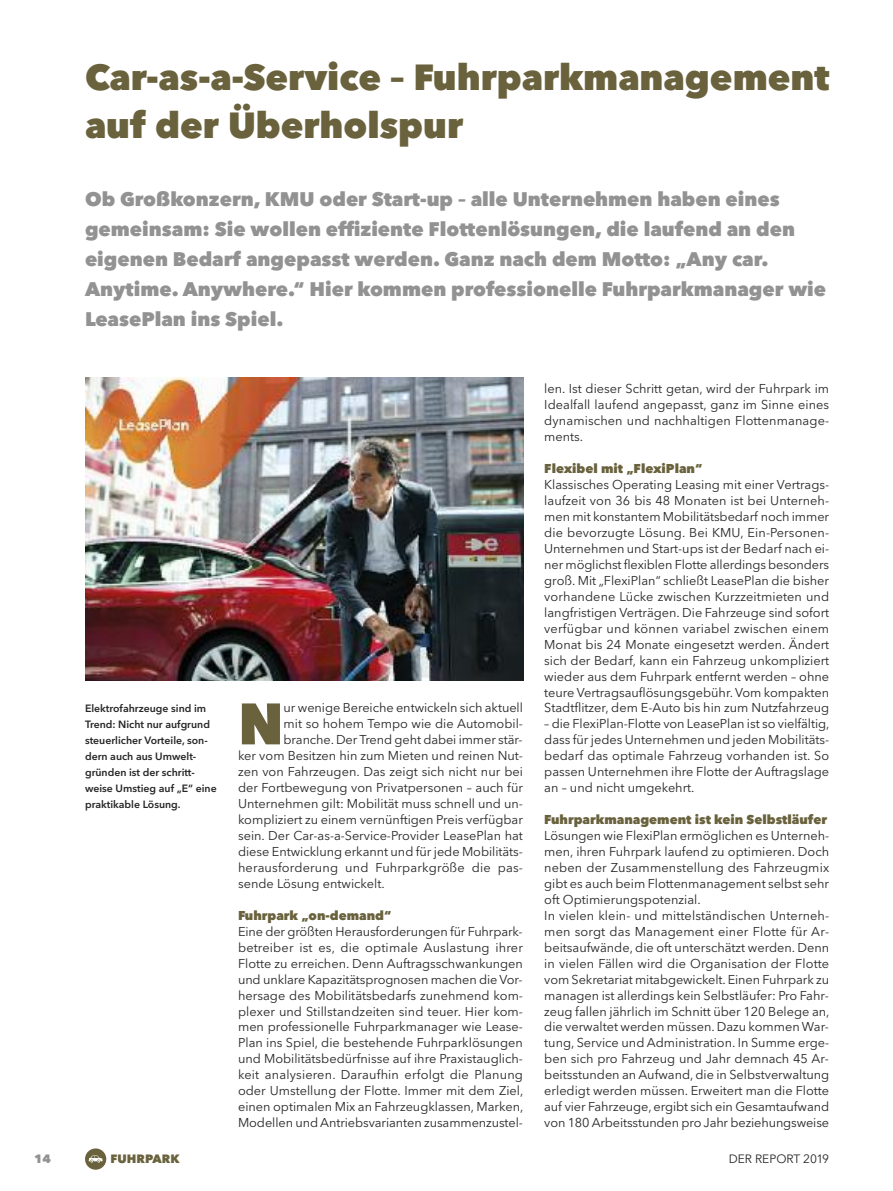
<style>
.page{position:relative;width:893px;height:1191px;background:#fff}
.page>*{position:absolute;margin:0;border:0;box-sizing:border-box;transform-origin:0 0}
.t1{font:800 57.75px "Avenir Next";color:#69623d}
.t2{font:800 36px/47.8px "Avenir Next";color:#69623d}
.t3{font:800 19.5px/30px "Avenir Next";color:#939293}
.t4{font:12.75px/15.9px "Avenir Next";color:#272526;text-align:justify}
.t5{font:800 12.75px "Avenir Next";color:#69623d}
.t6{font:12px "Avenir Next";color:#272526}
.t7{font:800 12px "Avenir Next";color:#69623d}
.t8{font:800 12px "Avenir Next";color:#939293}
.t9{font:600 10.5px/15.9px "Avenir Next";color:#272526}
</style>
<div class="page">
<div style="left:85px;top:1148px;width:21px;height:21px;background:#69623d;border-radius:50%"></div>
<svg style="left:89px;top:1155px;width:14px;height:7px"></svg>
<img style="left:85px;top:377px;width:438px;height:303px">
<h2 class="t2" style="left:85px;top:53px;width:746px">Car-as-a-Service – Fuhrparkmanagement auf der Überholspur</h2>
<p class="t3" style="left:85px;top:183px;width:743px">Ob Großkonzern, KMU oder Start-up – alle Unternehmen haben eines gemeinsam: Sie wollen effiziente Flottenlösungen, die laufend an den eigenen Bedarf angepasst werden. Ganz nach dem Motto: „Any car.<br>Anytime. Anywhere.“ Hier kommen professionelle Fuhrparkmanager wie LeasePlan ins Spiel.</p>
<p class="t9" style="left:85px;top:700px;width:133px">Elektrofahrzeuge sind im<br>Trend: Nicht nur aufgrund steuerlicher Vorteile, son&shy;dern auch aus Umwelt&shy;gründen ist der schritt&shy;weise Umstieg auf „E“ eine praktikable Lösung.</p>
<h1 class="t1" style="left:238px;top:688px;width:47px">N</h1>
<p class="t4" style="left:284px;top:699px;width:241px">ur wenige Bereiche entwickeln sich aktuell</p>
<p class="t4" style="left:284px;top:715px;width:241px">mit so hohem tempo wie die automobil-</p>
<p class="t4" style="left:284px;top:731px;width:241px">branche. der trend geht dabei immer stär-</p>
<p class="t4" style="left:238px;top:747px;width:286px">ker vom Besitzen hin zum Mieten und reinen Nut-</p>
<p class="t4" style="left:238px;top:763px;width:286px">zen von Fahrzeugen. das zeigt sich nicht nur bei</p>
<p class="t4" style="left:238px;top:779px;width:286px">der Fortbewegung von Privatpersonen – auch für</p>
<p class="t4" style="left:238px;top:795px;width:286px">Unternehmen gilt: Mobilität muss schnell und un-</p>
<p class="t4" style="left:238px;top:811px;width:286px">kompliziert zu einem vernünftigen Preis verfügbar</p>
<p class="t4" style="left:238px;top:827px;width:286px">sein. der Car-as-a-Service-Provider leasePlan hat</p>
<p class="t4" style="left:238px;top:843px;width:286px">diese entwicklung erkannt und für jede Mobilitäts-</p>
<p class="t4" style="left:238px;top:859px;width:286px">herausforderung und Fuhrparkgröße die pas-</p>
<p class="t4" style="left:238px;top:875px;width:148px">sende lösung entwickelt.</p>
<p class="t5" style="left:238px;top:907px;width:155px">Fuhrpark „on-demand“</p>
<p class="t4" style="left:238px;top:923px;width:287px">eine der größten Herausforderungen für Fuhrpark&shy;betreiber ist es, die optimale auslastung ihrer Flotte zu erreichen. denn auftragsschwankungen und unklare Kapazitätsprognosen machen die Vor&shy;hersage des Mobilitätsbedarfs zunehmend kom&shy;plexer und Stillstandzeiten sind teuer. Hier kom&shy;men professionelle Fuhrparkmanager wie lease-Plan ins Spiel, die bestehende Fuhrparklösungen und Mobilitätsbedürfnisse auf ihre Praxistauglich&shy;keit analysieren. daraufhin erfolgt die Planung oder Umstellung der Flotte. immer mit dem Ziel, einen optimalen Mix an Fahrzeugklassen, Marken, Modellen und antriebsvarianten zusammenzustel-</p>
<p class="t4" style="left:544px;top:380px;width:286px">len. ist dieser Schritt getan, wird der Fuhrpark im idealfall laufend angepasst, ganz im Sinne eines dynamischen und nachhaltigen Flottenmanage&shy;ments.</p>
<p class="t5" style="left:544px;top:461px;width:160px">Flexibel mit „FlexiPlan“</p>
<p class="t4" style="left:544px;top:476px;width:286px">Klassisches operating leasing mit einer Vertrags&shy;laufzeit von 36 bis 48 Monaten ist bei Unterneh&shy;men mit konstantem Mobilitätsbedarf noch immer die bevorzugte lösung. Bei KMU, ein-Personen-Unternehmen und Start-ups ist der Bedarf nach ei&shy;ner möglichst flexiblen Flotte allerdings besonders groß. Mit „FlexiPlan“ schließt leasePlan die bisher vorhandene lücke zwischen Kurzzeitmieten und langfristigen Verträgen. die Fahrzeuge sind sofort verfügbar und können variabel zwischen einem Monat bis 24 Monate eingesetzt werden. Ändert sich der Bedarf, kann ein Fahrzeug unkompliziert wieder aus dem Fuhrpark entfernt werden – ohne teure Vertragsauflösungsgebühr.Vom kompakten Stadtflitzer, dem e-auto bis hin zum Nutzfahrzeug</p>
<p class="t4" style="left:544px;top:715px;width:287px">– die FlexiPlan-Flotte von leasePlan ist so vielfältig, dass für jedes Unternehmen und jeden Mobilitäts&shy;bedarf das optimale Fahrzeug vorhanden ist. So passen Unternehmen ihre Flotte der auftragslage an – und nicht umgekehrt.</p>
<p class="t5" style="left:544px;top:811px;width:284px">Fuhrparkmanagement ist kein Selbstläufer</p>
<p class="t4" style="left:544px;top:827px;width:287px;text-align:left">lösungen wie FlexiPlan ermöglichen es Unterneh&shy;men, ihren Fuhrpark laufend zu optimieren. doch neben der Zusammenstellung des Fahrzeugmix gibt es auch beim Flottenmanagement selbst sehr oft optimierungspotenzial.<br>in vielen klein- und mittelständischen Unterneh&shy;men sorgt das Management einer Flotte für ar&shy;beitsaufwände, die oft unterschätzt werden. denn in vielen Fällen wird die organisation der Flotte vom Sekretariat mitabgewickelt. einen Fuhrpark zu managen ist allerdings kein Selbstläufer: Pro Fahr&shy;zeug fallen jährlich im Schnitt über 120 Belege an, die verwaltet werden müssen. dazu kommen War&shy;tung, Service und administration. in Summe erge&shy;ben sich pro Fahrzeug und Jahr demnach 45 ar&shy;beitsstunden an aufwand, die in Selbstverwaltung erledigt werden müssen. erweitert man die Flotte auf vier Fahrzeuge, ergibt sich ein Gesamtaufwand von 180 arbeitsstunden pro Jahr beziehungsweise</p>
<p class="t8" style="left:34px;top:1151px;width:18px">14</p>
<p class="t7" style="left:111px;top:1151px;width:70px">FUHRPARK</p>
<p class="t6" style="left:729px;top:1149px;width:102px">der rePort 2019</p>
</div>
